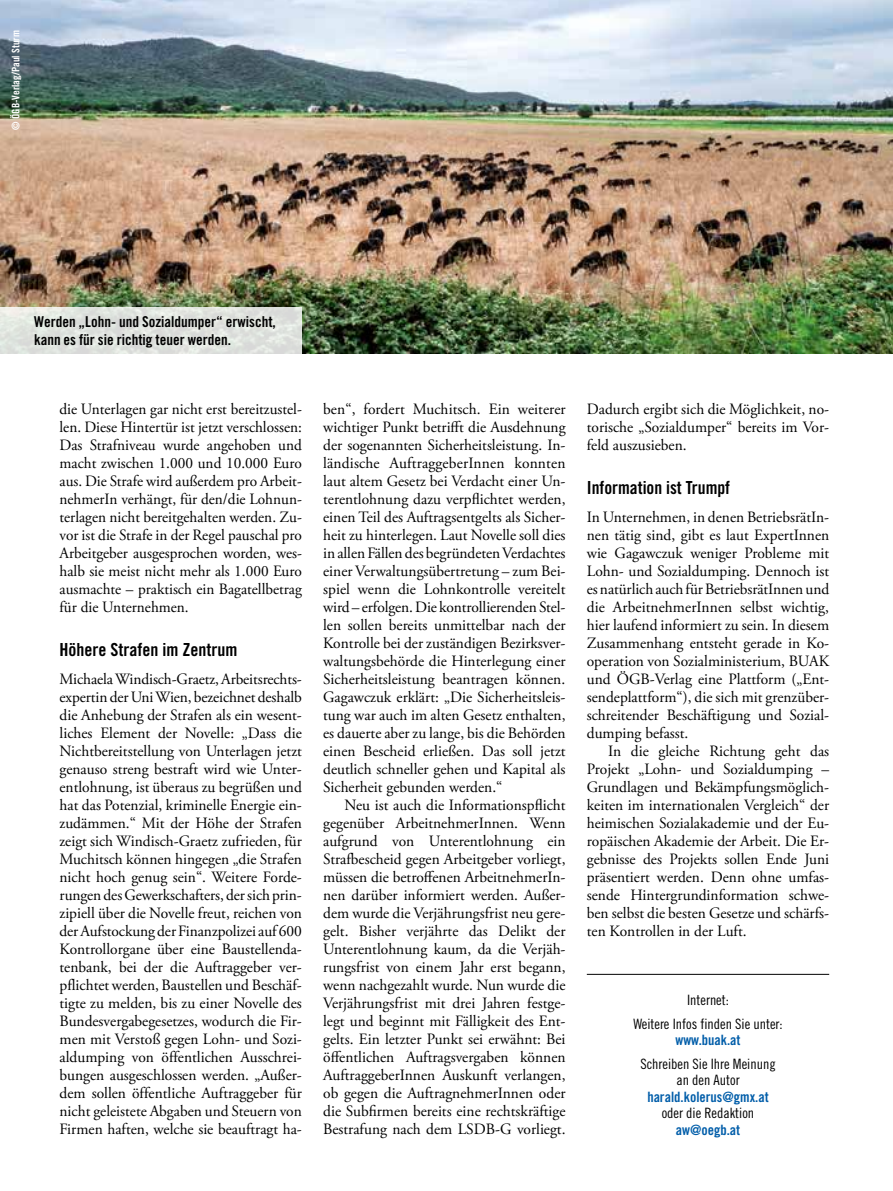
<style>
.page{position:relative;width:893px;height:1191px;background:#fff}
.page>*{position:absolute;margin:0;border:0;box-sizing:border-box;transform-origin:0 0}
.t1{font:18px "Trade Gothic Bold Cond Twenty";color:#000}
.t2{font:15.75px/18px "Adobe Garamond Pro";color:#000;text-align:justify}
.t3{font:15px/18px "Trade Gothic Bold Cond Twenty";color:#000}
.t4{font:14.25px/24px "Trade Gothic Cond Eighteen";color:#000;text-align:center}
.t5{font:14.25px "Trade Gothic Bold Cond Twenty";color:#005da9}
.t6{font:10.5px "Trade Gothic Bold Cond Twenty";color:#fff}
</style>
<div class="page">
<hr style="left:587px;top:974px;width:242px;height:1px;background:#000">
<img style="left:0;top:0;width:893px;height:353px">
<svg style="left:0;top:307px;width:302px;height:46px;background:#e0e3df"></svg>
<p class="t6" style="left:9px;top:130px;width:101px;rotate:-90deg">© ÖGB-Verlag/Paul Sturm</p>
<p class="t3" style="left:34px;top:312px;width:243px">Werden „Lohn- und Sozialdumper“ erwischt, kann es für sie richtig teuer werden.</p>
<p class="t2" style="left:60px;top:401px;width:244px">die Unterlagen gar nicht erst bereitzustel&shy;len. Diese Hintertür ist jetzt verschlossen:<br>Das Strafniveau wurde angehoben und macht zwischen 1.000 und 10.000 Euro aus. Die Strafe wird außerdem pro Arbeit&shy;nehmerIn verhängt, für den/die Lohnun&shy;terlagen nicht bereitgehalten werden. Zu&shy;vor ist die Strafe in der Regel pauschal pro Arbeitgeber ausgesprochen worden, wes&shy;halb sie meist nicht mehr als 1.000 Euro ausmachte – praktisch ein Bagatellbetrag für die Unternehmen.</p>
<p class="t1" style="left:60px;top:638px;width:179px">Höhere Strafen im Zentrum</p>
<p class="t2" style="left:60px;top:671px;width:244px">Michaela Windisch-Graetz, Arbeitsrechts&shy;expertin der Uni Wien, bezeichnet deshalb die Anhebung der Strafen als ein wesent&shy;liches Element der Novelle: „Dass die Nichtbereitstellung von Unterlagen jetzt genauso streng bestraft wird wie Unter&shy;entlohnung, ist überaus zu begrüßen und hat das Potenzial, kriminelle Energie ein&shy;zudämmen.“ Mit der Höhe der Strafen zeigt sich Windisch-Graetz zufrieden, für Muchitsch können hingegen „die Strafen nicht hoch genug sein“. Weitere Forde&shy;rungen des Gewerkschafters, der sich prin&shy;zipiell über die Novelle freut, reichen von der Aufstockung der Finanzpolizei auf 600<br>Kontrollorgane über eine Baustellenda&shy;tenbank, bei der die Auftraggeber ver&shy;pflichtet werden, Baustellen und Beschäf&shy;tigte zu melden, bis zu einer Novelle des Bundesvergabegesetzes, wodurch die Fir&shy;men mit Verstoß gegen Lohn- und Sozi&shy;aldumping von öffentlichen Ausschrei&shy;bungen ausgeschlossen werden. „Außer&shy;dem sollen öffentliche Auftraggeber für nicht geleistete Abgaben und Steuern von Firmen haften, welche sie beauftragt ha-</p>
<p class="t2" style="left:323px;top:401px;width:244px">ben“, fordert Muchitsch. Ein weiterer wichtiger Punkt betrifft die Ausdehnung der sogenannten Sicherheitsleistung. In&shy;ländische AuftraggeberInnen konnten laut altem Gesetz bei Verdacht einer Un&shy;terentlohnung dazu verpflichtet werden, einen Teil des Auftragsentgelts als Sicher&shy;heit zu hinterlegen. Laut Novelle soll dies in allen Fällen des begründeten Verdachtes einer Verwaltungsübertretung – zum Bei&shy;spiel wenn die Lohnkontrolle vereitelt wird – erfolgen. Die kontrollierenden Stel&shy;len sollen bereits unmittelbar nach der Kontrolle bei der zuständigen Bezirksver&shy;waltungsbehörde die Hinterlegung einer Sicherheitsleistung beantragen können.<br>Gagawczuk erklärt: „Die Sicherheitsleis&shy;tung war auch im alten Gesetz enthalten, es dauerte aber zu lange, bis die Behörden einen Bescheid erließen. Das soll jetzt deutlich schneller gehen und Kapital als Sicherheit gebunden werden.“</p>
<p class="t2" style="left:323px;top:797px;width:244px;text-indent:21px">Neu ist auch die Informationspflicht gegenüber ArbeitnehmerInnen. Wenn aufgrund von Unterentlohnung ein Strafbescheid gegen Arbeitgeber vorliegt, müssen die betroffenen ArbeitnehmerIn&shy;nen darüber informiert werden. Außer&shy;dem wurde die Verjährungsfrist neu gere&shy;gelt. Bisher verjährte das Delikt der Unterentlohnung kaum, da die Verjäh&shy;rungsfrist von einem Jahr erst begann, wenn nachgezahlt wurde. Nun wurde die Verjährungsfrist mit drei Jahren festge&shy;legt und beginnt mit Fälligkeit des Ent&shy;gelts. Ein letzter Punkt sei erwähnt: Bei öffentlichen Auftragsvergaben können AuftraggeberInnen Auskunft verlangen, ob gegen die AuftragnehmerInnen oder die Subfirmen bereits eine rechtskräftige Bestrafung nach dem LSDB-G vorliegt.</p>
<p class="t2" style="left:587px;top:401px;width:244px">Dadurch ergibt sich die Möglichkeit, no&shy;torische „Sozialdumper“ bereits im Vor&shy;feld auszusieben.</p>
<p class="t1" style="left:587px;top:476px;width:145px">Information ist Trumpf</p>
<p class="t2" style="left:587px;top:509px;width:244px">In Unternehmen, in denen BetriebsrätIn&shy;nen tätig sind, gibt es laut ExpertInnen wie Gagawczuk weniger Probleme mit Lohn- und Sozialdumping. Dennoch ist es natürlich auch für BetriebsrätInnen und die ArbeitnehmerInnen selbst wichtig, hier laufend informiert zu sein. In diesem Zusammenhang entsteht gerade in Ko&shy;operation von Sozialministerium, BUAK und ÖGB-Verlag eine Plattform („Ent&shy;sendeplattform“), die sich mit grenzüber&shy;schreitender Beschäftigung und Sozial&shy;dumping befasst.</p>
<p class="t2" style="left:587px;top:743px;width:244px;text-indent:21px">In die gleiche Richtung geht das Projekt „Lohn- und Sozialdumping – Grundlagen und Bekämpfungsmöglich&shy;keiten im internationalen Vergleich“ der heimischen Sozialakademie und der Eu&shy;ropäischen Akademie der Arbeit. Die Er&shy;gebnisse des Projekts sollen Ende Juni präsentiert werden. Denn ohne umfas&shy;sende Hintergrundinformation schwe&shy;ben selbst die besten Gesetze und schärfs&shy;ten Kontrollen in der Luft.</p>
<p class="t4" style="left:633px;top:987px;width:151px">Internet:<br>Weitere Infos finden Sie unter:</p>
<p class="t5" style="left:675px;top:1031px;width:67px">www.buak.at</p>
<p class="t4" style="left:640px;top:1055px;width:137px;line-height:16.5px">Schreiben Sie Ihre Meinung an den Autor</p>
<p class="t5" style="left:647px;top:1087px;width:123px">harald.kolerus@gmx.at</p>
<p class="t4" style="left:662px;top:1100px;width:94px">oder die Redaktion</p>
<p class="t5" style="left:676px;top:1120px;width:66px">aw@oegb.at</p>
</div>
